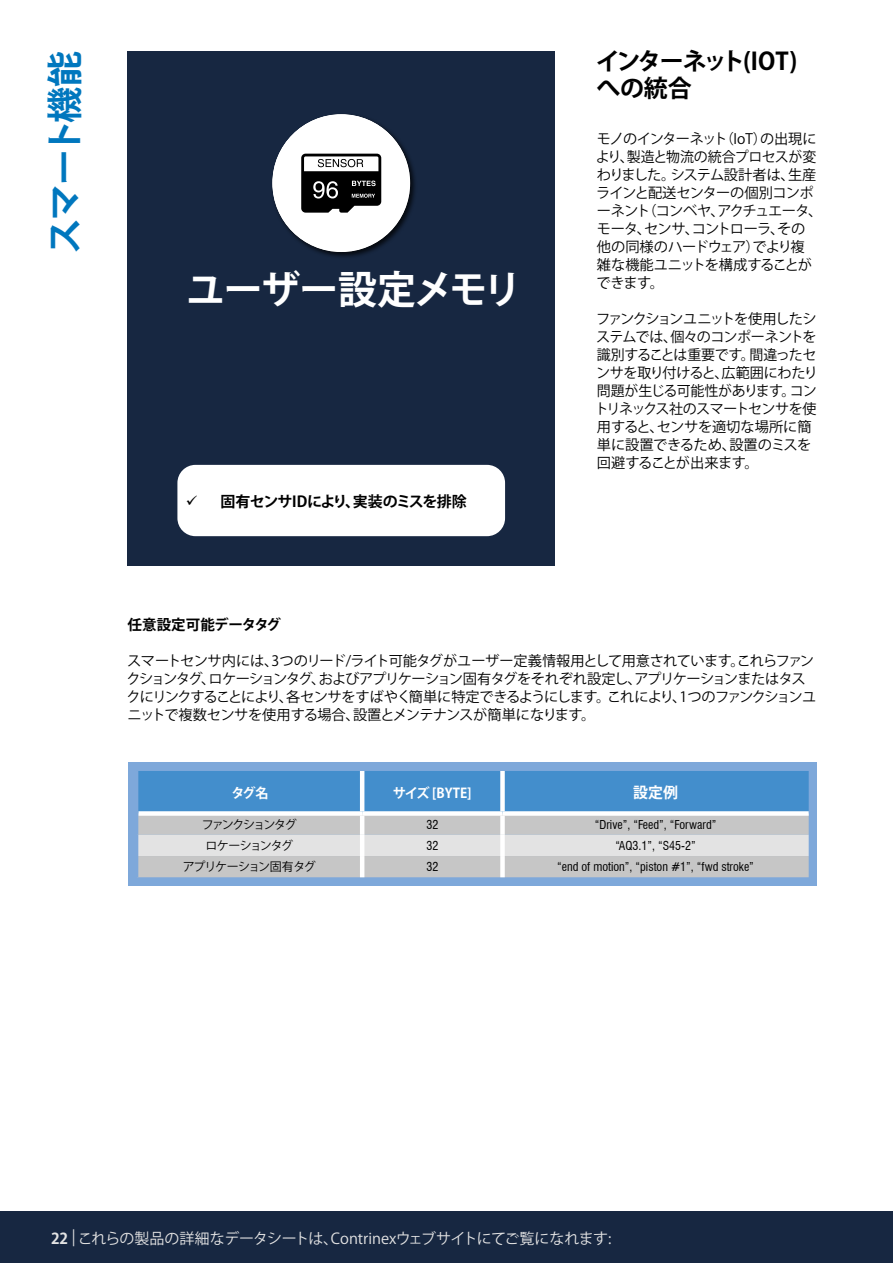
<style>
.page{position:relative;width:893px;height:1263px;background:#fff}
.page>*{position:absolute;margin:0;border:0;box-sizing:border-box;transform-origin:0 0}
.t1{font:700 39px "Koz Go Pro";letter-spacing:-.035em;color:#fff}
.t2{font:700 36px "Koz Go Pro";letter-spacing:-.06em;color:#0077be}
.t3{font:700 24px/27px "Koz Go Pro";letter-spacing:-.04em;color:#000}
.t4{font:15px "Koz Go Pro";letter-spacing:-.01em;color:#e3e3e3}
.t5{font:700 15px "Koz Go Pro";letter-spacing:-.035em;color:#000}
.t6{font:700 15px "Koz Go Pro";color:#fff}
.t7{font:700 14.55px "Koz Go Pro";letter-spacing:-.015em;color:#000}
.t8{font:14.25px/18px "Koz Go Pro";letter-spacing:-.05em;color:#000}
.t9{font:700 13.5px "Koz Go Pro";letter-spacing:-.02em;color:#fff}
.t10{font:condensed 12px "Swiss 721 BT";color:#000}
.t11{font:12px "Koz Go Pro";letter-spacing:-.09em;color:#000}
.t12{font:12px "Koz Go Pro";letter-spacing:-.14em;color:#000}
.s1{font-weight:700}
</style>
<div class="page">
<div style="left:0;top:1212px;width:893px;height:51px;background:#172741"></div>
<div style="left:128px;top:51px;width:427px;height:514px;background:#172741"></div>
<div style="left:271px;top:113px;width:147px;height:146px;background:#000;opacity:.75"></div>
<div style="left:272px;top:114px;width:138px;height:138px;background:#000;opacity:.75"></div>
<div style="left:272px;top:114px;width:138px;height:138px;background:#fff;border-radius:50%"></div>
<svg style="left:301px;top:154px;width:80px;height:59px"></svg>
<div style="left:177px;top:465px;width:328px;height:71px;background:#fff;border-radius:18px"></div>
<div style="left:128px;top:762px;width:688px;height:124px;background:#7ea8da"></div>
<svg style="left:138px;top:771px;width:671px;height:106px;background:#98b5ce"></svg>
<hr style="left:360px;top:771px;width:4px;height:40px;background:#fff">
<div style="left:500px;top:771px;width:5px;height:40px;background:#fff"></div>
<div style="left:500px;top:816px;width:5px;height:19px;background:#fff"></div>
<div style="left:500px;top:835px;width:5px;height:21px;background:#fff"></div>
<div style="left:500px;top:856px;width:5px;height:21px;background:#fff"></div>
<div style="left:502px;top:811px;width:307px;height:5px;background:#fff"></div>
<div style="left:138px;top:811px;width:224px;height:5px;background:#fff"></div>
<div style="left:362px;top:811px;width:140px;height:5px;background:#fff"></div>
<hr style="left:360px;top:816px;width:4px;height:19px;background:#fff">
<hr style="left:360px;top:835px;width:4px;height:21px;background:#fff">
<hr style="left:360px;top:856px;width:4px;height:21px;background:#fff">
<h2 class="t2" style="left:42px;top:254px;width:205px;rotate:-90deg">スマート機能</h2>
<h1 class="t1" style="left:186px;top:264px;width:337px">ユーザー設定メモリ</h1>
<p class="t5" style="left:220px;top:491px;width:248px">固有センサIDにより、実装のミスを排除</p>
<h3 class="t3" style="left:596px;top:50px;width:203px">インターネット(IOT)への統合</h3>
<p class="t8" style="left:596px;top:130px;width:228px">モノのインターネット（IoT）の出現により、製造と物流の統合プロセスが変わりました。システム設計者は、生産ラインと配送センターの個別コンポーネント（コンベヤ、アクチュエータ、モータ、センサ、コントローラ、その他の同様のハードウェア）でより複<br>雑な機能ユニットを構成することができます。</p>
<p class="t8" style="left:595px;top:310px;width:225px">ファンクションユニットを使用したシステムでは、個々のコンポーネントを識別することは重要です。間違ったセンサを取り付けると、広範囲にわたり問題が生じる可能性があります。コントリネックス社のスマートセンサを使用すると、センサを適切な場所に簡単に設置できるため、設置のミスを回避することが出来ます。</p>
<p class="t7" style="left:128px;top:615px;width:155px">任意設定可能データタグ</p>
<p class="t8" style="left:127px;top:652px;width:691px">スマートセンサ内には、3つのリード/ライト可能タグがユーザー定義情報用として用意されています。これらファンクションタグ、ロケーションタグ、およびアプリケーション固有タグをそれぞれ設定し、アプリケーションまたはタスクにリンクすることにより、各センサをすばやく簡単に特定できるようにします。これにより、1つのファンクションユニットで複数センサを使用する場合、設置とメンテナンスが簡単になります。</p>
<p class="t9" style="left:231px;top:784px;width:39px">タグ名</p>
<p class="t9" style="left:393px;top:784px;width:80px">サイズ [BYTE]</p>
<p class="t6" style="left:633px;top:783px;width:46px">設定例</p>
<p class="t12" style="left:202px;top:816px;width:97px">ファンクションタグ</p>
<p class="t10" style="left:426px;top:817px;width:13px">32</p>
<p class="t10" style="left:595px;top:817px;width:123px">“Drive”, “Feed”, “Forward”</p>
<p class="t11" style="left:205px;top:838px;width:89px">ロケーションタグ</p>
<p class="t10" style="left:426px;top:838px;width:13px">32</p>
<p class="t10" style="left:616px;top:838px;width:82px">“AQ3.1”, “S45-2”</p>
<p class="t11" style="left:183px;top:859px;width:135px">アプリケーション固有タグ</p>
<p class="t10" style="left:426px;top:860px;width:13px">32</p>
<p class="t10" style="left:557px;top:860px;width:198px">“end of motion”, “piston #1”, “fwd stroke”</p>
<p class="t4" style="left:51px;top:1228px;width:562px"><span class="s1">22</span> | これらの製品の詳細なデータシートは、Contrinexウェブサイトにてご覧になれます:</p>
</div>
